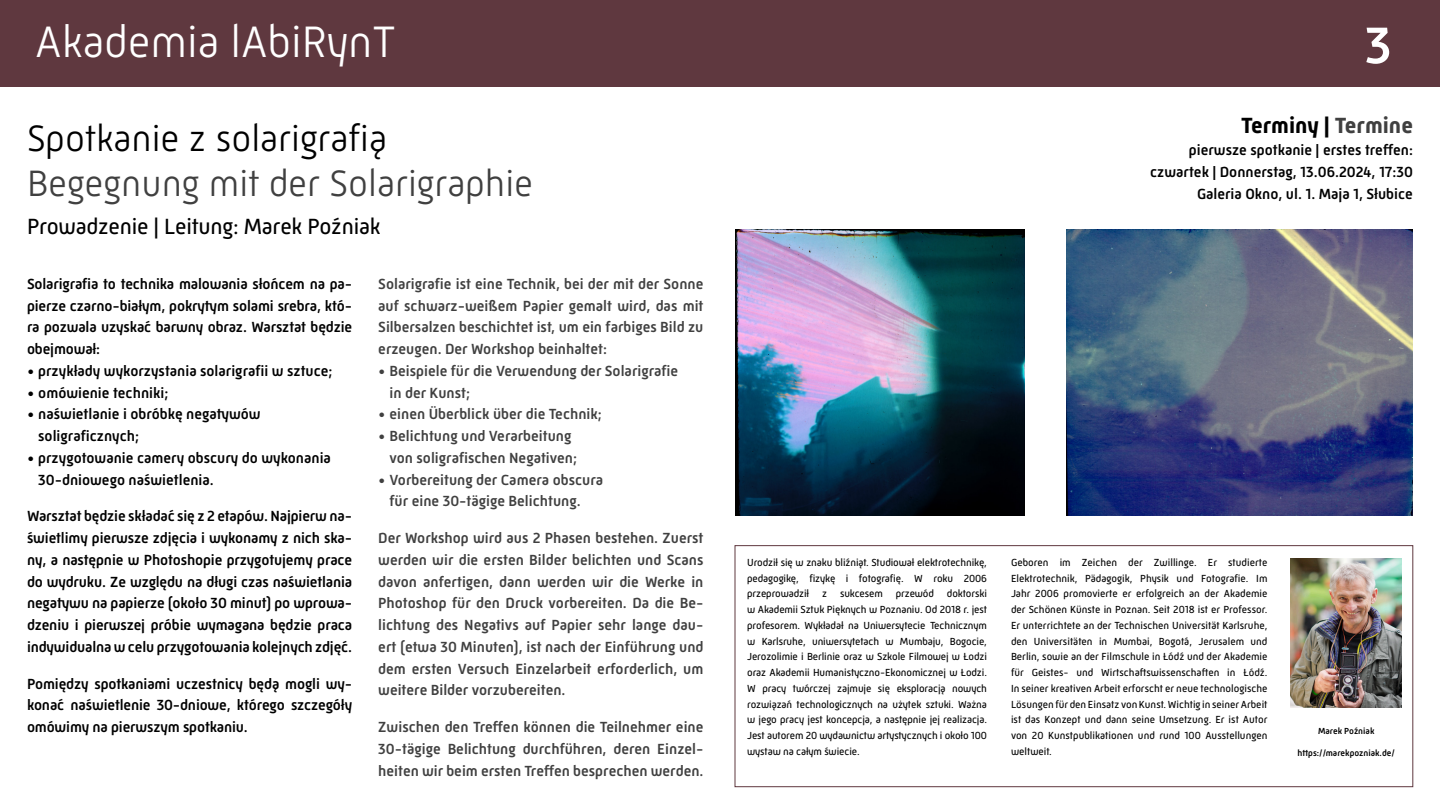
<style>
.page{position:relative;width:1440px;height:810px;background:#fff}
.page>*{position:absolute;margin:0;border:0;box-sizing:border-box;transform-origin:0 0}
.tytul{font:500 52.5px "Mic 32 New";color:#fff}
.t1{font:300 45px "Mic 32 New";color:#fff}
.tytul-2{font:300 37.5px "Mic 32 New";color:#404040}
.tytul-3{font:300 37.5px "Mic 32 New";color:#000}
.lead{font:22.5px "Mic 32 New";letter-spacing:-.01em;color:#000}
.mic_PL{font:700 22.5px "Mic 32 New";color:#000}
.mic_PL-2{font:500 15px/21.8px "Mic 32 New";color:#000;text-align:justify}
.mic_DE{font:500 15px/21.8px "Mic 32 New";color:#404040;text-align:justify}
.mic_PL-3{font:10.5px/15.8px "Mic 32 New";letter-spacing:-.01em;color:#000;text-align:justify}
.t2{font:500 9px "Mic 32 New";color:#000}
.s1{color:#404040}
</style>
<div class="page">
<div style="left:0;top:0;width:1440px;height:87px;background:#5f383f"></div>
<div style="left:735px;top:545px;width:678px;height:242px;border:1px solid #5f383f"></div>
<img style="left:1291px;top:559px;width:111px;height:148px">
<img style="left:735px;top:230px;width:290px;height:286px">
<img style="left:1066px;top:230px;width:347px;height:286px">
<h2 class="t1" style="left:35px;top:17px;width:362px">Akademia lAbiRynT</h2>
<p class="tytul-3" style="left:27px;top:117px;width:361px">Spotkanie z solarigrafią</p>
<p class="tytul-2" style="left:27px;top:162px;width:508px">Begegnung mit der Solarigraphie</p>
<p class="lead" style="left:27px;top:213px;width:355px">Prowadzenie | Leitung: Marek Poźniak</p>
<p class="mic_PL-2" style="left:27px;top:273px;width:327px">Solarigrafia to technika malowania słońcem na pa&shy;pierze czarno-białym, pokrytym solami srebra, któ&shy;ra pozwala uzyskać barwny obraz. Warsztat będzie obejmował:</p>
<p class="mic_PL-2" style="left:27px;top:360px;width:307px">• przykłady wykorzystania solarigrafii w sztuce;</p>
<p class="mic_PL-2" style="left:27px;top:382px;width:143px">• omówienie techniki;</p>
<p class="mic_PL-2" style="left:38px;top:403px;width:224px;text-indent:-11px">• naświetlanie i obróbkę negatywów soligraficznych;</p>
<p class="mic_PL-2" style="left:38px;top:447px;width:294px;text-indent:-11px">• przygotowanie camery obscury do wykonania<br>30-dniowego naświetlenia.</p>
<p class="mic_PL-2" style="left:27px;top:505px;width:327px">Warsztat będzie składać się z 2 etapów. Najpierw na&shy;świetlimy pierwsze zdjęcia i wykonamy z nich ska&shy;ny, a następnie w Photoshopie przygotujemy prace do wydruku. Ze względu na długi czas naświetlania negatywu na papierze (około 30 minut) po wprowa&shy;dzeniu i pierwszej próbie wymagana będzie praca indywidualna w celu przygotowania kolejnych zdjęć.</p>
<p class="mic_PL-2" style="left:27px;top:673px;width:327px">Pomiędzy spotkaniami uczestnicy będą mogli wy&shy;konać naświetlenie 30-dniowe, którego szczegóły omówimy na pierwszym spotkaniu.</p>
<p class="mic_DE" style="left:378px;top:273px;width:327px">Solarigrafie ist eine Technik, bei der mit der Sonne auf schwarz-weißem Papier gemalt wird, das mit Silbersalzen beschichtet ist, um ein farbiges Bild zu erzeugen. Der Workshop beinhaltet:</p>
<p class="mic_DE" style="left:390px;top:360px;width:290px;text-indent:-11px">• Beispiele für die Verwendung der Solarigrafie in der Kunst;</p>
<p class="mic_DE" style="left:378px;top:403px;width:225px">• einen Überblick über die Technik;</p>
<p class="mic_DE" style="left:390px;top:425px;width:189px;text-indent:-11px">• Belichtung und Verarbeitung von soligrafischen Negativen;</p>
<p class="mic_DE" style="left:390px;top:469px;width:215px;text-indent:-11px">• Vorbereitung der Camera obscura für eine 30-tägige Belichtung.</p>
<p class="mic_DE" style="left:378px;top:527px;width:327px">Der Workshop wird aus 2 Phasen bestehen. Zuerst werden wir die ersten Bilder belichten und Scans davon anfertigen, dann werden wir die Werke in Photoshop für den Druck vorbereiten. Da die Be&shy;lichtung des Negativs auf Papier sehr lange dau&shy;ert (etwa 30 Minuten), ist nach der Einführung und dem ersten Versuch Einzelarbeit erforderlich, um weitere Bilder vorzubereiten.</p>
<p class="mic_DE" style="left:378px;top:716px;width:327px">Zwischen den Treffen können die Teilnehmer eine 30-tägige Belichtung durchführen, deren Einzel&shy;heiten wir beim ersten Treffen besprechen werden.</p>
<p class="tytul" style="left:1365px;top:15px;width:28px">3</p>
<p class="mic_PL" style="left:1241px;top:113px;width:173px">Terminy | <span class="s1">Termine</span></p>
<p class="mic_PL-2" style="left:1189px;top:139px;width:226px">pierwsze spotkanie | erstes treffen:</p>
<p class="mic_PL-2" style="left:1150px;top:161px;width:264px">czwartek | Donnerstag, 13.06.2024, 17:30</p>
<p class="mic_PL-2" style="left:1197px;top:183px;width:217px">Galeria Okno, ul. 1. Maja 1, Słubice</p>
<p class="mic_PL-3" style="left:747px;top:554px;width:241px">Urodził się w znaku bliźniąt. Studiował elektrotechnikę, pedagogikę, fizykę i fotografię. W roku 2006 przeprowadził z sukcesem przewód doktorski w Akademii Sztuk Pięknych w Poznaniu. Od 2018 r. jest profesorem. Wykładał na Uniwersytecie Technicznym w Karlsruhe, uniwersytetach w Mumbaju, Bogocie, Jerozolimie i Berlinie oraz w Szkole Filmowej w Łodzi oraz Akademii Humanistyczno-Ekonomicznej w Łodzi.<br>W pracy twórczej zajmuje się eksploracją nowych rozwiązań technologicznych na użytek sztuki. Ważna w jego pracy jest koncepcja, a następnie jej realizacja.<br>Jest autorem 20 wydawnictw artystycznych i około 100 wystaw na całym świecie.</p>
<p class="mic_PL-3" style="left:1011px;top:554px;width:258px">Geboren im Zeichen der Zwillinge. Er studierte Elektrotechnik, Pädagogik, Physik und Fotografie. Im Jahr 2006 promovierte er erfolgreich an der Akademie der Schönen Künste in Poznan. Seit 2018 ist er Professor.<br>Er unterrichtete an der Technischen Universität Karlsruhe, den Universitäten in Mumbai, Bogotá, Jerusalem und Berlin, sowie an der Filmschule in Łódź und der Akademie für Geistes- und Wirtschaftswissenschaften in Łódź.<br>In seiner kreativen Arbeit erforscht er neue technologische Lösungen für den Einsatz von Kunst. Wichtig in seiner Arbeit ist das Konzept und dann seine Umsetzung. Er ist Autor von 20 Kunstpublikationen und rund 100 Ausstellungen weltweit.</p>
<p class="t2" style="left:1318px;top:726px;width:58px">Marek Poźniak</p>
<p class="t2" style="left:1297px;top:748px;width:99px">https://marekpozniak.de/</p>
</div>
